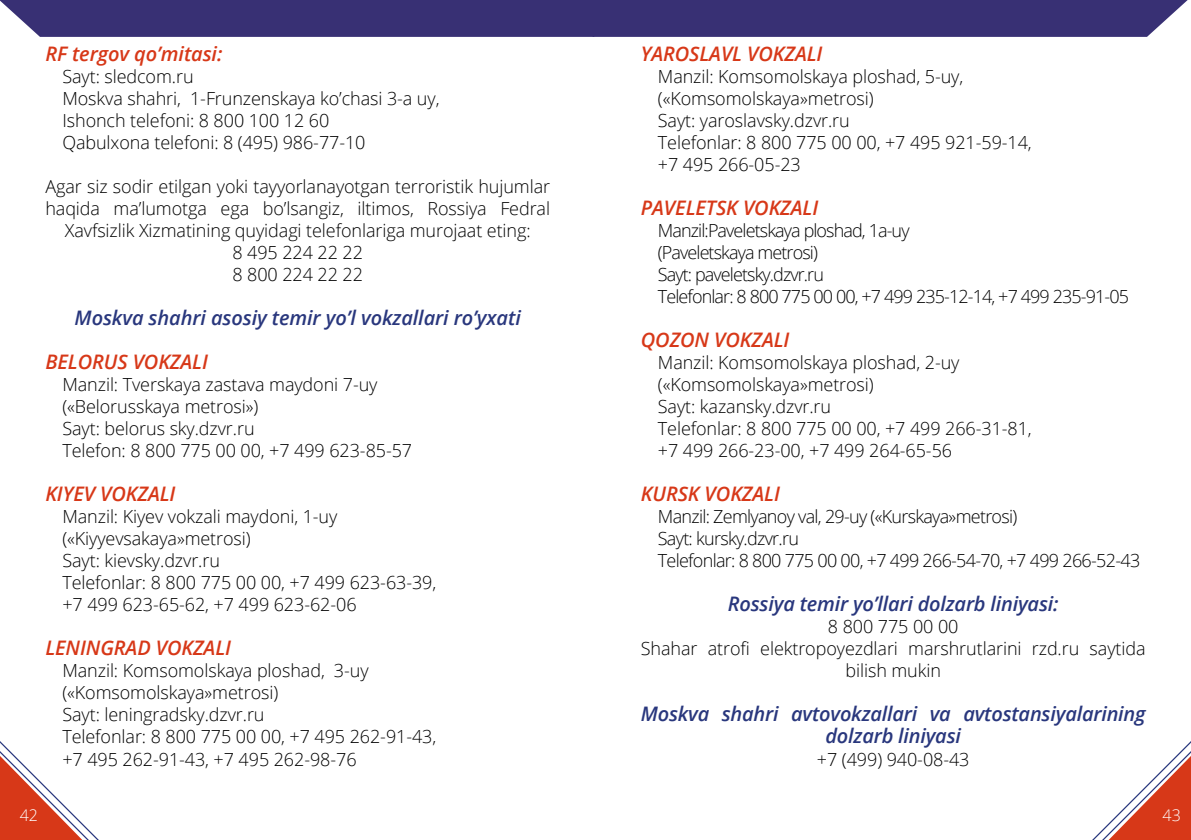
<style>
.page{position:relative;width:1191px;height:840px;background:#fff}
.page>*{position:absolute;margin:0;border:0;box-sizing:border-box;transform-origin:0 0}
.t1{font:italic 600 20px/22px "Open Sans";letter-spacing:-.01em;color:#29377d;text-align:center}
.t2{font:italic 600 20px "Open Sans";letter-spacing:-.005em;color:#d73818}
.t3{font:300 18px/22px "Open Sans";letter-spacing:-.005em;color:#000}
.t4{font:300 18px/22px "Open Sans";letter-spacing:-.05em;color:#000}
.t5{font:300 18px/22px "Open Sans";letter-spacing:-.04em;color:#000}
.t6{font:300 16px "Open Sans";color:#fff}
</style>
<div class="page">
<div style="left:0;top:0;width:1188px;height:37px;background:#383074"></div>
<svg style="left:0;top:741px;width:98px;height:98px"></svg>
<svg style="left:1093px;top:741px;width:98px;height:98px"></svg>
<p class="t2" style="left:45px;top:40px;width:178px">RF tergov qo’mitasi:</p>
<p class="t3" style="left:62px;top:65px;width:379px">Sayt: sledcom.ru<br>Моskvа shahri, 1-Frunzenskaya ko’chasi 3-а uy, Ishonch telefoni: 8 800 100 12 60<br>Qabulxona telefoni: 8 (495) 986-77-10</p>
<p class="t3" style="left:45px;top:175px;width:506px;text-align:center">Agar siz sodir etilgan yoki tayyorlanayotgan terroristik hujumlar haqida ma’lumotga ega bo’lsangiz, iltimos, Rossiya Fedral Xavfsizlik Xizmatining quyidagi telefonlariga murojaat eting:<br>8 495 224 22 22<br>8 800 224 22 22</p>
<p class="t1" style="left:75px;top:306px;width:448px">Moskva shahri asosiy temir yo’l vokzallari ro’yxati</p>
<p class="t2" style="left:45px;top:348px;width:164px">BELORUS VOKZALI</p>
<p class="t3" style="left:62px;top:373px;width:351px">Manzil: Тverskaya zastava maydoni 7-uy («Belorusskaya metrosi»)<br>Sayt: belorus sky.dzvr.ru<br>Тelefon: 8 800 775 00 00, +7 499 623-85-57</p>
<p class="t2" style="left:45px;top:480px;width:132px">KIYEV VOKZALI</p>
<p class="t3" style="left:62px;top:505px;width:375px">Manzil: Kiyev vokzali maydoni, 1-uy («Kiyyevsakaya»metrosi)<br>Sayt: kievsky.dzvr.ru<br>Telefonlar: 8 800 775 00 00, +7 499 623-63-39, +7 499 623-65-62, +7 499 623-62-06</p>
<p class="t2" style="left:45px;top:634px;width:187px">LENINGRAD VOKZALI</p>
<p class="t3" style="left:62px;top:659px;width:375px">Manzil: Komsomolskaya ploshad, 3-uy («Komsomolskaya»metrosi)<br>Sayt: leningradsky.dzvr.ru<br>Тelefonlar: 8 800 775 00 00, +7 495 262-91-43, +7 495 262-91-43, +7 495 262-98-76</p>
<p class="t2" style="left:641px;top:40px;width:183px">YAROSLAVL VOKZALI</p>
<p class="t3" style="left:658px;top:65px;width:375px">Manzil: Komsomolskaya ploshad, 5-uy, («Komsomolskaya»metrosi)<br>Sayt: yaroslavsky.dzvr.ru<br>Telefonlar: 8 800 775 00 00, +7 495 921-59-14, +7 495 266-05-23</p>
<p class="t2" style="left:641px;top:194px;width:179px">PAVELETSK VOKZALI</p>
<p class="t4" style="left:658px;top:219px;width:473px">Manzil:Paveletskaya ploshad, 1а-uy<br>(Paveletskaya metrosi)<br>Sayt: paveletsky.dzvr.ru<br>Теlefonlar: 8 800 775 00 00, +7 499 235-12-14, +7 499 235-91-05</p>
<p class="t2" style="left:641px;top:326px;width:150px">QOZON VOKZALI</p>
<p class="t3" style="left:658px;top:351px;width:375px">Manzil: Komsomolskaya ploshad, 2-uy («Komsomolskaya»metrosi)<br>Sayt: kazansky.dzvr.ru<br>Теlefonlar: 8 800 775 00 00, +7 499 266-31-81, +7 499 266-23-00, +7 499 264-65-56</p>
<p class="t2" style="left:641px;top:480px;width:141px">KURSK VOKZALI</p>
<p class="t5" style="left:658px;top:505px;width:484px">Manzil: Zemlyanoy val, 29-uy («Kurskaya»metrosi)<br>Sayt: kursky.dzvr.ru<br>Теlefonlar: 8 800 775 00 00, +7 499 266-54-70, +7 499 266-52-43</p>
<p class="t1" style="left:728px;top:592px;width:332px">Rossiya temir yo’llari dolzarb liniyasi:</p>
<p class="t3" style="left:641px;top:615px;width:506px;text-align:center">8 800 775 00 00<br>Shahar atrofi elektropoyezdlari marshrutlarini rzd.ru saytida bilish mukin</p>
<p class="t1" style="left:641px;top:702px;width:506px">Moskva shahri avtovokzallari va avtostansiyalarining dolzarb liniyasi</p>
<p class="t3" style="left:817px;top:747px;width:154px">+7 (499) 940-08-43</p>
<p class="t6" style="left:20px;top:803px;width:20px">42</p>
<p class="t6" style="left:1162px;top:803px;width:20px">43</p>
</div>
